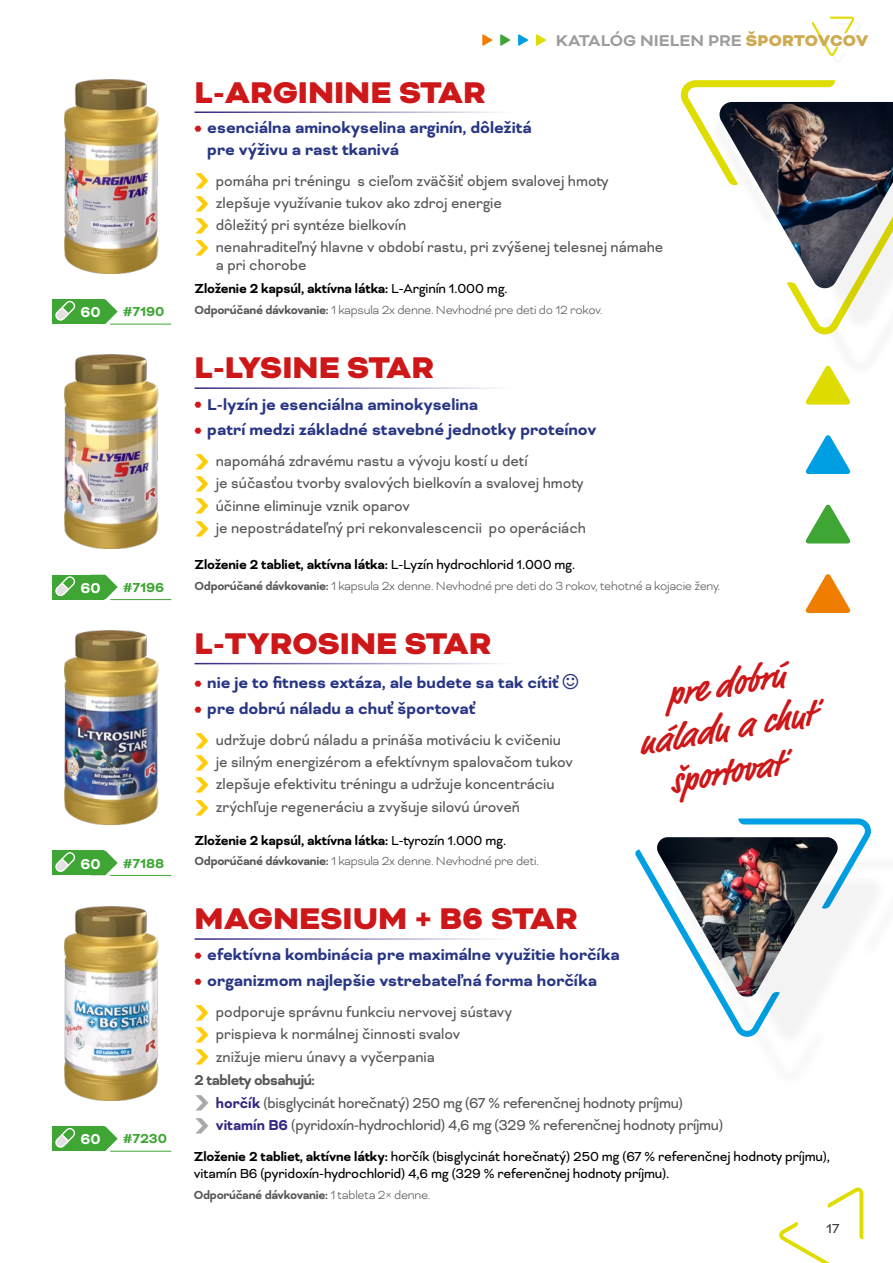
<style>
.page{position:relative;width:893px;height:1263px;background:#fff}
.page>*{position:absolute;margin:0;border:0;box-sizing:border-box;transform-origin:0 0}
.t1{font:italic 700 36px/43.2px "Market Pro";color:#cd1719;text-align:center}
.t2{font:900 34.5px "Bicyclette";color:#cd1719}
.t3{font:700 18px/25.8px "Bicyclette";color:#283583}
.t4{font:700 18px "Bicyclette";color:#9d9d9c}
.t5{font:16.5px/22.2px "Bicyclette";color:#575756;scale:.95 1}
.t6{font:16.5px/22.2px "Bicyclette";letter-spacing:-.02em;color:#575756;scale:.95 1}
.t7{font:700 16.5px "Bicyclette";color:#fff}
.t8{font:15px/16.5px "Bicyclette";letter-spacing:-.01em;color:#000;scale:.96 1}
.t9{font:700 15px "Bicyclette";letter-spacing:-.01em;color:#000;scale:.96 1}
.t10{font:700 15px "Bicyclette";color:#3fa535}
.t11{font:15px "Bicyclette";color:#3c3c3b}
.t12{font:300 13.5px "Bicyclette";letter-spacing:-.02em;color:#575756;scale:.96 1}
.t13{font:700 13.5px "Bicyclette";letter-spacing:-.02em;color:#575756;scale:.96 1}
.s1{font-weight:900;color:#ceab52}
.s2{font-family:"Sport Katalog";font-weight:400;font-size:8.25px;color:#cd1719}
.s3{font-family:"Sport Katalog";font-size:23.25px;color:#ffcc03}
.s4{font-weight:400}
.s5{font-weight:700}
.s6{font-family:"Sport Katalog";font-size:23.25px;color:#a8a8a7}
.s7{font-weight:700;color:#312783}
.s8{font-weight:300}
</style>
<div class="page">
<svg style="left:680px;top:80px;width:156px;height:254px"></svg>
<div style="left:748px;top:130px;width:145px;height:201px;background:#000;opacity:.05"></div>
<img style="left:718px;top:102px;width:175px;height:188px">
<svg style="left:635px;top:818px;width:236px;height:71px"></svg>
<div style="left:691px;top:871px;width:198px;height:177px;background:#fff"></div>
<img style="left:655px;top:837px;width:184px;height:162px">
<svg style="left:805px;top:365px;width:46px;height:39px"></svg>
<svg style="left:805px;top:435px;width:46px;height:39px"></svg>
<svg style="left:805px;top:504px;width:46px;height:39px"></svg>
<svg style="left:805px;top:574px;width:46px;height:39px"></svg>
<hr style="left:195px;top:111px;width:316px;height:2px;background:#312783">
<img style="left:65px;top:79px;width:94px;height:194px">
<div style="left:52px;top:299px;width:52px;height:25px;background:#3fa535"></div>
<svg style="left:104px;top:299px;width:14px;height:25px"></svg>
<hr style="left:110px;top:324px;width:61px;height:1px;background:#3fa535">
<svg style="left:55px;top:301px;width:20px;height:20px"></svg>
<hr style="left:195px;top:387px;width:316px;height:2px;background:#312783">
<img style="left:65px;top:355px;width:94px;height:194px">
<div style="left:52px;top:575px;width:52px;height:24px;background:#3fa535"></div>
<svg style="left:104px;top:575px;width:14px;height:24px"></svg>
<hr style="left:110px;top:599px;width:61px;height:1px;background:#3fa535">
<svg style="left:55px;top:576px;width:20px;height:20px"></svg>
<hr style="left:195px;top:663px;width:316px;height:1px;background:#312783">
<img style="left:65px;top:631px;width:94px;height:194px">
<div style="left:52px;top:850px;width:52px;height:25px;background:#3fa535"></div>
<svg style="left:104px;top:850px;width:14px;height:25px"></svg>
<hr style="left:110px;top:875px;width:61px;height:1px;background:#3fa535">
<svg style="left:55px;top:852px;width:20px;height:20px"></svg>
<hr style="left:195px;top:938px;width:316px;height:2px;background:#312783">
<img style="left:65px;top:906px;width:94px;height:194px">
<div style="left:52px;top:1126px;width:52px;height:25px;background:#3fa535"></div>
<svg style="left:104px;top:1126px;width:14px;height:25px"></svg>
<hr style="left:110px;top:1151px;width:61px;height:1px;background:#3fa535">
<svg style="left:55px;top:1128px;width:20px;height:20px"></svg>
<svg style="left:812px;top:16px;width:42px;height:40px"></svg>
<svg style="left:536px;top:34px;width:10px;height:12px"></svg>
<svg style="left:518px;top:34px;width:10px;height:12px"></svg>
<svg style="left:500px;top:34px;width:10px;height:12px"></svg>
<svg style="left:482px;top:34px;width:10px;height:12px"></svg>
<svg style="left:779px;top:1187px;width:85px;height:76px"></svg>
<p class="t7" style="left:80px;top:303px;width:22px">60</p>
<p class="t10" style="left:123px;top:303px;width:43px">#7190</p>
<p class="t7" style="left:80px;top:578px;width:22px">60</p>
<p class="t10" style="left:123px;top:578px;width:43px">#7196</p>
<p class="t7" style="left:80px;top:854px;width:22px">60</p>
<p class="t10" style="left:123px;top:854px;width:43px">#7188</p>
<p class="t7" style="left:80px;top:1130px;width:22px">60</p>
<p class="t10" style="left:123px;top:1130px;width:46px">#7230</p>
<h2 class="t2" style="left:195px;top:72px;width:293px">L-ARGININE STAR</h2>
<p class="t4" style="left:556px;top:30px;width:314px">KATALÓG NIELEN PRE <span class="s1">ŠPORTOVCOV</span></p>
<p class="t3" style="left:207px;top:117px;width:326px;line-height:21.6px;text-indent:-13px"><span class="s2">B</span> esenciálna aminokyselina arginín, dôležitá pre výživu a rast tkanivá</p>
<p class="t5" style="left:195px;top:170px;width:495px"><span class="s3">C</span> pomáha pri tréningu s cieľom zväčšiť objem svalovej hmoty<br><span class="s3">C</span> zlepšuje využívanie tukov ako zdroj energie<br><span class="s3">C</span> dôležitý pri syntéze bielkovín<br><span class="s3">C</span> nenahraditeľný hlavne v období rastu, pri zvýšenej telesnej námahe</p>
<p class="t5" style="left:216px;top:254px;width:97px">a pri chorobe</p>
<p class="t9" style="left:195px;top:280px;width:328px">Zloženie 2 kapsúl, aktívna látka: <span class="s4">L-Arginín 1.000 mg.</span></p>
<p class="t12" style="left:195px;top:302px;width:426px"><span class="s5">Odporúčané dávkovanie:</span> 1 kapsula 2x denne. Nevhodné pre deti do 12 rokov.</p>
<h2 class="t2" style="left:195px;top:348px;width:241px">L-LYSINE STAR</h2>
<p class="t3" style="left:195px;top:391px;width:403px"><span class="s2">B</span> L-lyzín je esenciálna aminokyselina<br><span class="s2">B</span> patrí medzi základné stavebné jednotky proteínov</p>
<p class="t5" style="left:195px;top:450px;width:413px"><span class="s3">C</span> napomáhá zdravému rastu a vývoju kostí u detí<br><span class="s3">C</span> je súčasťou tvorby svalových bielkovín a svalovej hmoty <span class="s3">C</span> účinne eliminuje vznik oparov<br><span class="s3">C</span> je nepostrádateľný pri rekonvalescencii po operáciách</p>
<p class="t9" style="left:195px;top:556px;width:398px">Zloženie 2 tabliet, aktívna látka: <span class="s4">L-Lyzín hydrochlorid 1.000 mg.</span></p>
<p class="t12" style="left:195px;top:578px;width:549px"><span class="s5">Odporúčané dávkovanie:</span> 1 kapsula 2x denne. Nevhodné pre deti do 3 rokov, tehotné a kojacie ženy.</p>
<h2 class="t2" style="left:195px;top:623px;width:298px">L-TYROSINE STAR</h2>
<p class="t3" style="left:195px;top:670px;width:366px"><span class="s2">B</span> nie je to fitness extáza, ale budete sa tak cítiť<br><span class="s2">B</span> pre dobrú náladu a chuť športovať</p>
<p class="t5" style="left:195px;top:729px;width:400px"><span class="s3">C</span> udržuje dobrú náladu a prináša motiváciu k cvičeniu <span class="s3">C</span> je silným energizérom a efektívnym spalovačom tukov <span class="s3">C</span> zlepšuje efektivitu tréningu a udržuje koncentráciu <span class="s3">C</span> zrýchľuje regeneráciu a zvyšuje silovú úroveň</p>
<p class="t9" style="left:195px;top:831px;width:326px">Zloženie 2 kapsúl, aktívna látka: <span class="s4">L-tyrozín 1.000 mg.</span></p>
<p class="t12" style="left:195px;top:853px;width:360px"><span class="s5">Odporúčané dávkovanie:</span> 1 kapsula 2x denne. Nevhodné pre deti.</p>
<h2 class="t2" style="left:195px;top:898px;width:385px">MAGNESIUM + B6 STAR</h2>
<h1 class="t1" style="left:627px;top:681px;width:178px;rotate:-10deg">pre dobrú náladu a chuť športovať</h1>
<p class="t3" style="left:195px;top:942px;width:427px"><span class="s2">B</span> efektívna kombinácia pre maximálne využitie horčíka<br><span class="s2">B</span> organizmom najlepšie vstrebateľná forma horčíka</p>
<p class="t5" style="left:195px;top:1001px;width:336px"><span class="s3">C</span> podporuje správnu funkciu nervovej sústavy<br><span class="s3">C</span> prispieva k normálnej činnosti svalov<br><span class="s3">C</span> znižuje mieru únavy a vyčerpania</p>
<p class="t6" style="left:195px;top:1069px;width:558px"><span class="s5">2 tablety obsahujú:<br></span><span class="s6">C</span> <span class="s7">horčík</span> (bisglycinát horečnatý) 250 mg (67 % referenčnej hodnoty príjmu)<br><span class="s6">C</span> <span class="s7">vitamín B6</span> (pyridoxín-hydrochlorid) 4,6 mg (329 % referenčnej hodnoty príjmu)</p>
<p class="t8" style="left:194px;top:1149px;width:664px"><span class="s5">Zloženie 2 tabliet, aktívne látky:</span> horčík (bisglycinát horečnatý) 250 mg (67 % referenčnej hodnoty príjmu), vitamín B6 (pyridoxín-hydrochlorid) 4,6 mg (329 % referenčnej hodnoty príjmu).</p>
<p class="t13" style="left:194px;top:1187px;width:248px">Odporúčané dávkovanie: <span class="s8">1 tableta 2× denne.</span></p>
<p class="t11" style="left:826px;top:1220px;width:15px">17</p>
</div>
